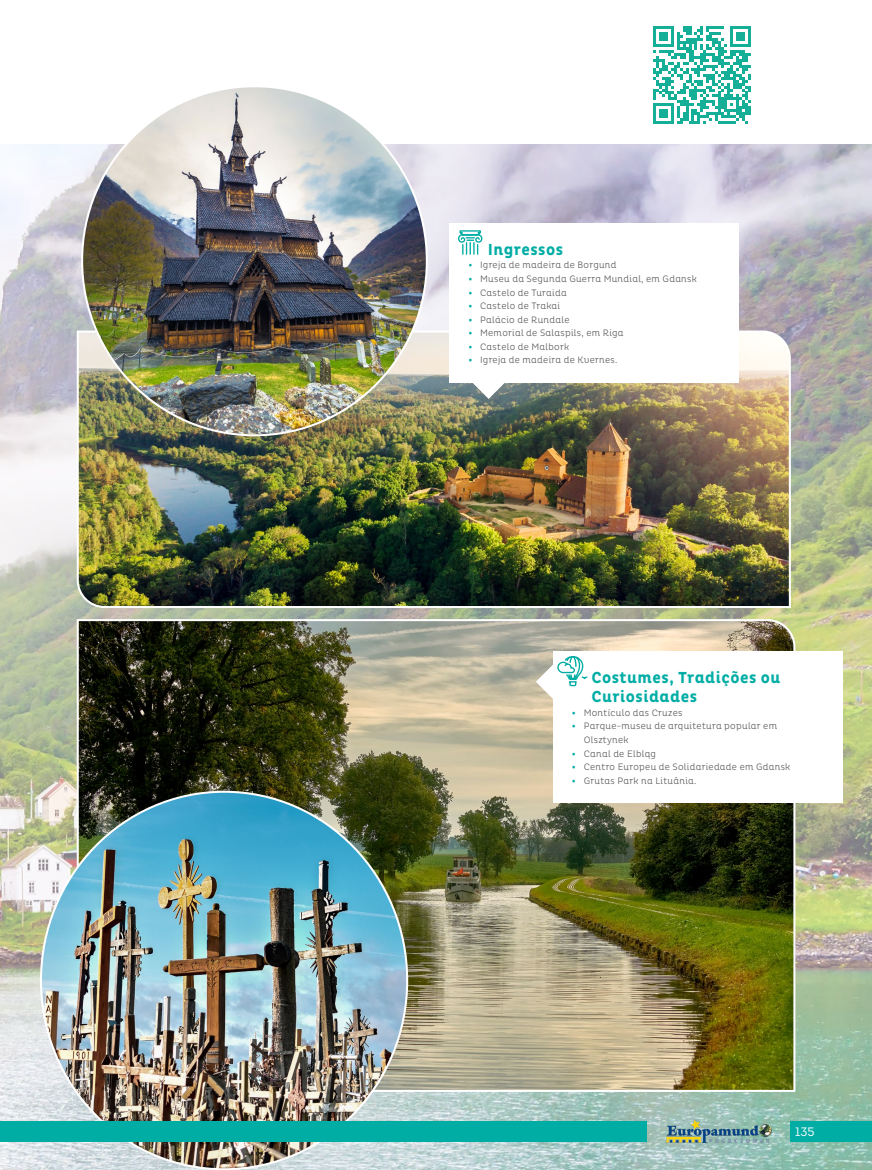
<style>
.page{position:relative;width:872px;height:1170px;background:#fff}
.page>*{position:absolute;margin:0;border:0;box-sizing:border-box;transform-origin:0 0}
.t1{font:700 16.2px/19.5px "Pluto Cond";letter-spacing:.03em;color:#00ada5}
.t2{font:12.15px "Intro";color:#fff}
.t3{font:300 9.45px/13.5px "Pluto Cond";letter-spacing:.03em;color:#575756}
.s1{font-weight:800;color:#00ada5}
</style>
<div class="page">
<img style="left:0;top:144px;width:872px;height:1025px">
<img style="left:76px;top:329px;width:716px;height:280px">
<img style="left:76px;top:618px;width:720px;height:474px">
<svg style="left:653px;top:26px;width:98px;height:98px"></svg>
<img style="left:82px;top:88px;width:345px;height:346px">
<img style="left:41px;top:791px;width:366px;height:378px">
<svg style="left:471px;top:382px;width:35px;height:17px"></svg>
<div style="left:449px;top:223px;width:290px;height:159px;background:#fff"></div>
<svg style="left:458px;top:230px;width:25px;height:24px"></svg>
<div style="left:553px;top:651px;width:290px;height:151px;background:#fff"></div>
<svg style="left:536px;top:655px;width:52px;height:44px"></svg>
<img style="left:665px;top:1118px;width:107px;height:26px">
<div style="left:790px;top:1121px;width:82px;height:20px;background:#00ada5"></div>
<div style="left:0;top:1121px;width:32px;height:20px;background:#00ada5"></div>
<div style="left:33px;top:1121px;width:614px;height:20px;background:#00ada5"></div>
<h1 class="t1" style="left:488px;top:240px;width:77px">Ingressos</h1>
<p class="t3" style="left:468px;top:258px;width:149px"><span class="s1">•</span> Igreja de madeira de Borgund</p>
<p class="t3" style="left:468px;top:272px;width:230px"><span class="s1">•</span> Museu da Segunda Guerra Mundial, em Gdansk</p>
<p class="t3" style="left:468px;top:285px;width:100px"><span class="s1">•</span> Castelo de Turaida</p>
<p class="t3" style="left:468px;top:299px;width:93px"><span class="s1">•</span> Castelo de Trakai</p>
<p class="t3" style="left:468px;top:313px;width:102px"><span class="s1">•</span> Palácio de Rundale</p>
<p class="t3" style="left:468px;top:326px;width:156px"><span class="s1">•</span> Memorial de Salaspils, em Riga</p>
<p class="t3" style="left:468px;top:340px;width:102px"><span class="s1">•</span> Castelo de Malbork</p>
<p class="t3" style="left:468px;top:353px;width:150px"><span class="s1">•</span> Igreja de madeira de Kvernes.</p>
<h1 class="t1" style="left:591px;top:668px;width:190px">Costumes, Tradições ou<br>Curiosidades</h1>
<p class="t3" style="left:572px;top:706px;width:112px"><span class="s1">•</span> Montículo das Cruzes</p>
<p class="t3" style="left:584px;top:719px;width:195px;text-indent:-12px"><span class="s1">•</span> Parque-museu de arquitetura popular em<br>Olsztynek</p>
<p class="t3" style="left:572px;top:746px;width:85px"><span class="s1">•</span> Canal de Elbląg</p>
<p class="t3" style="left:572px;top:760px;width:219px"><span class="s1">•</span> Centro Europeu de Solidariedade em Gdansk</p>
<p class="t3" style="left:572px;top:773px;width:126px"><span class="s1">•</span> Grutas Park na Lituânia.</p>
<p class="t2" style="left:795px;top:1123px;width:21px">135</p>
</div>
